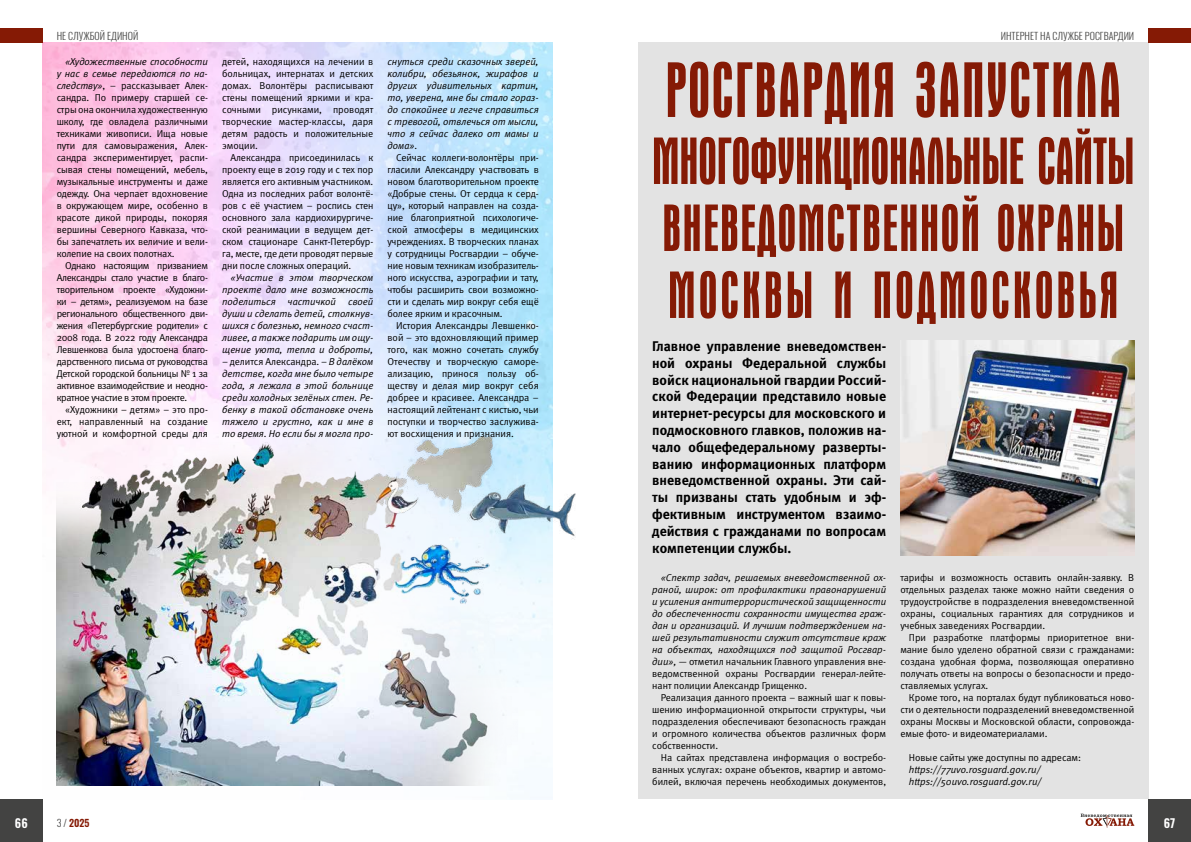
<style>
.page{position:relative;width:1191px;height:842px;background:#fff}
.page>*{position:absolute;margin:0;border:0;box-sizing:border-box;transform-origin:0 0}
.t1{font:80px "Apical C";letter-spacing:.025em;color:#851a05}
.t2{font:68px/67px "Apical C";letter-spacing:.025em;color:#851a05}
.t3{font:14px/16.8px "Meta Bold C";color:#000;text-align:justify}
.t4{font:600 12px "Oswald";color:#fff}
.t5{font:10px/12px "Meta Normal C";color:#000;text-align:justify}
.t6{font:italic 10px/12px "Meta Normal C";color:#000;text-align:justify}
.t7{font:300 10px "Oswald";color:#434342}
.t8{font:600 10px "Oswald";color:#851a05}
.s1{font-style:italic}
.s2{font-style:normal}
.s3{font-weight:300;color:#434342}
</style>
<div class="page">
<img style="left:43px;top:43px;width:510px;height:743px">
<div style="left:638px;top:43px;width:510px;height:756px;background:#e3e3e3"></div>
<div style="left:1148px;top:799px;width:43px;height:43px;background:#434342"></div>
<div style="left:0;top:799px;width:43px;height:43px;background:#434342"></div>
<svg style="left:1080px;top:814px;width:54px;height:14px"></svg>
<div style="left:0;top:28px;width:43px;height:15px;background:#851a05"></div>
<div style="left:1148px;top:28px;width:43px;height:15px;background:#851a05"></div>
<img style="left:57px;top:431px;width:519px;height:354px">
<img style="left:900px;top:340px;width:234px;height:216px">
<p class="t7" style="left:57px;top:27px;width:83px">НЕ СЛУЖБОЙ ЕДИНОЙ</p>
<p class="t7" style="left:1000px;top:27px;width:135px">ИНТЕРНЕТ НА СЛУЖБЕ РОСГВАРДИИ</p>
<p class="t5" style="left:57px;top:55px;width:153px;text-indent:8px"><span class="s1">«Художественные способности у нас в семье передаются по на&shy;следству»</span>, – рассказывает Алек&shy;сандра. По примеру старшей се&shy;стры она окончила художественную школу, где овладела различными техниками живописи. Ища новые пути для самовыражения, Алек&shy;сандра экспериментирует, распи&shy;сывая стены помещений, мебель, музыкальные инструменты и даже одежду. Она черпает вдохновение в окружающем мире, особенно в красоте дикой природы, покоряя вершины Северного Кавказа, что&shy;бы запечатлеть их величие и вели&shy;колепие на своих полотнах.</p>
<p class="t5" style="left:57px;top:259px;width:153px;text-indent:8px">Однако настоящим призванием Александры стало участие в благо&shy;творительном проекте «Художни&shy;ки – детям», реализуемом на базе регионального общественного дви&shy;жения «Петербургские родители» с 2008 года. В 2022 году Александра Левшенкова была удостоена благо&shy;дарственного письма от руководства Детской городской больницы № 1 за активное взаимодействие и неодно&shy;кратное участие в этом проекте.</p>
<p class="t5" style="left:57px;top:403px;width:153px;text-indent:8px">«Художники – детям» – это про&shy;ект, направленный на создание уютной и комфортной среды для</p>
<p class="t6" style="left:387px;top:55px;width:153px">снуться среди сказочных зверей, колибри, обезьянок, жирафов и других удивительных картин, то, уверена, мне бы стало гораз&shy;до спокойнее и легче справиться с тревогой, отвлечься от мысли, что я сейчас далеко от мамы и дома».</p>
<p class="t5" style="left:387px;top:151px;width:153px;text-indent:8px">Сейчас коллеги-волонтёры при&shy;гласили Александру участвовать в новом благотворительном проекте «Добрые стены. От сердца к серд&shy;цу», который направлен на созда&shy;ние благоприятной психологиче&shy;ской атмосферы в медицинских учреждениях. В творческих планах у сотрудницы Росгвардии – обуче&shy;ние новым техникам изобразитель&shy;ного искусства, аэрографии и тату, чтобы расширить свои возможно&shy;сти и сделать мир вокруг себя ещё более ярким и красочным.</p>
<p class="t5" style="left:387px;top:319px;width:153px;text-indent:8px">История Александры Левшенко&shy;вой – это вдохновляющий пример того, как можно сочетать службу Отечеству и творческую саморе&shy;ализацию, принося пользу об&shy;ществу и делая мир вокруг себя добрее и красивее. Александра – настоящий лейтенант с кистью, чьи поступки и творчество заслужива&shy;ют восхищения и признания.</p>
<p class="t5" style="left:222px;top:55px;width:153px">детей, находящихся на лечении в больницах, интернатах и детских домах. Волонтёры расписывают стены помещений яркими и кра&shy;сочными рисунками, проводят творческие мастер-классы, даря детям радость и положительные эмоции.</p>
<p class="t5" style="left:222px;top:151px;width:153px;text-indent:9px">Александра присоединилась к проекту еще в 2019 году и с тех пор является его активным участником.<br>Одна из последних работ волонтё&shy;ров с её участием – роспись стен основного зала кардиохирургиче&shy;ской реанимации в ведущем дет&shy;ском стационаре Санкт-Петербур&shy;га, месте, где дети проводят первые дни после сложных операций.</p>
<p class="t6" style="left:222px;top:271px;width:153px;text-indent:9px">«Участие в этом творческом проекте дало мне возможность поделиться частичкой своей души и сделать детей, столкнув&shy;шихся с болезнью, немного счаст&shy;ливее, а также подарить им ощу&shy;щение уюта, тепла и доброты,</p>
<p class="t6" style="left:222px;top:355px;width:153px">– <span class="s2">делится Александра.</span> – В далёком детстве, когда мне было четыре года, я лежала в этой больнице среди холодных зелёных стен. Ре&shy;бенку в такой обстановке очень тяжело и грустно, как и мне в то время. Но если бы я могла про-</p>
<h1 class="t1" style="left:665px;top:42px;width:457px">РОСГВАРДИЯ ЗАПУСТИЛА</h1>
<h2 class="t2" style="left:652px;top:127px;width:483px">МНОГОФУНКЦИОНАЛЬНЫЕ САЙТЫ<br>ВНЕВЕДОМСТВЕННОЙ ОХРАНЫ<br>МОСКВЫ И ПОДМОСКОВЬЯ</h2>
<p class="t3" style="left:652px;top:338px;width:235px">Главное управление вневедомствен&shy;ной охраны Федеральной службы войск национальной гвардии Россий&shy;ской Федерации представило новые интернет-ресурсы для московского и подмосковного главков, положив на&shy;чало общефедеральному разверты&shy;ванию информационных платформ вневедомственной охраны. Эти сай&shy;ты призваны стать удобным и эф&shy;фективным инструментом взаимо&shy;действия с гражданами по вопросам компетенции службы.</p>
<p class="t6" style="left:652px;top:572px;width:235px;text-indent:8px">«Спектр задач, решаемых вневедомственной ох&shy;раной, широк: от профилактики правонарушений и усиления антитеррористической защищенности до обеспеченности сохранности имущества граж&shy;дан и организаций. И лучшим подтверждением на&shy;шей результативности служит отсутствие краж на объектах, находящихся под защитой Росгвар&shy;дии», <span class="s2">— отметил начальник Главного управления вне&shy;ведомственной охраны Росгвардии генерал-лейте&shy;нант полиции Александр Грищенко.</span></p>
<p class="t5" style="left:652px;top:692px;width:235px;text-indent:8px">Реализация данного проекта – важный шаг к повы&shy;шению информационной открытости структуры, чьи подразделения обеспечивают безопасность граждан и огромного количества объектов различных форм собственности.</p>
<p class="t5" style="left:652px;top:752px;width:235px;text-indent:8px">На сайтах представлена информация о востребо&shy;ванных услугах: охране объектов, квартир и автомо&shy;билей, включая перечень необходимых документов,</p>
<p class="t5" style="left:900px;top:572px;width:235px">тарифы и возможность оставить онлайн-заявку. В отдельных разделах также можно найти сведения о трудоустройстве в подразделения вневедомственной охраны, социальных гарантиях для сотрудников и учебных заведениях Росгвардии.</p>
<p class="t5" style="left:900px;top:632px;width:235px;text-indent:8px">При разработке платформы приоритетное вни&shy;мание было уделено обратной связи с гражданами: создана удобная форма, позволяющая оперативно получать ответы на вопросы о безопасности и предо&shy;ставляемых услугах.</p>
<p class="t5" style="left:900px;top:692px;width:235px;text-indent:8px">Кроме того, на порталах будут публиковаться ново&shy;сти о деятельности подразделений вневедомственной охраны Москвы и Московской области, сопровожда&shy;емые фото- и видеоматериалами.</p>
<p class="t5" style="left:909px;top:752px;width:174px">Новые сайты уже доступны по адресам:</p>
<p class="t6" style="left:909px;top:764px;width:134px">https://77uvo.rosguard.gov.ru/ https://50uvo.rosguard.gov.ru/</p>
<p class="t4" style="left:15px;top:817px;width:14px">66</p>
<p class="t8" style="left:57px;top:817px;width:34px"><span class="s3">3 /</span> 2025</p>
<p class="t4" style="left:1164px;top:817px;width:13px">67</p>
</div>
